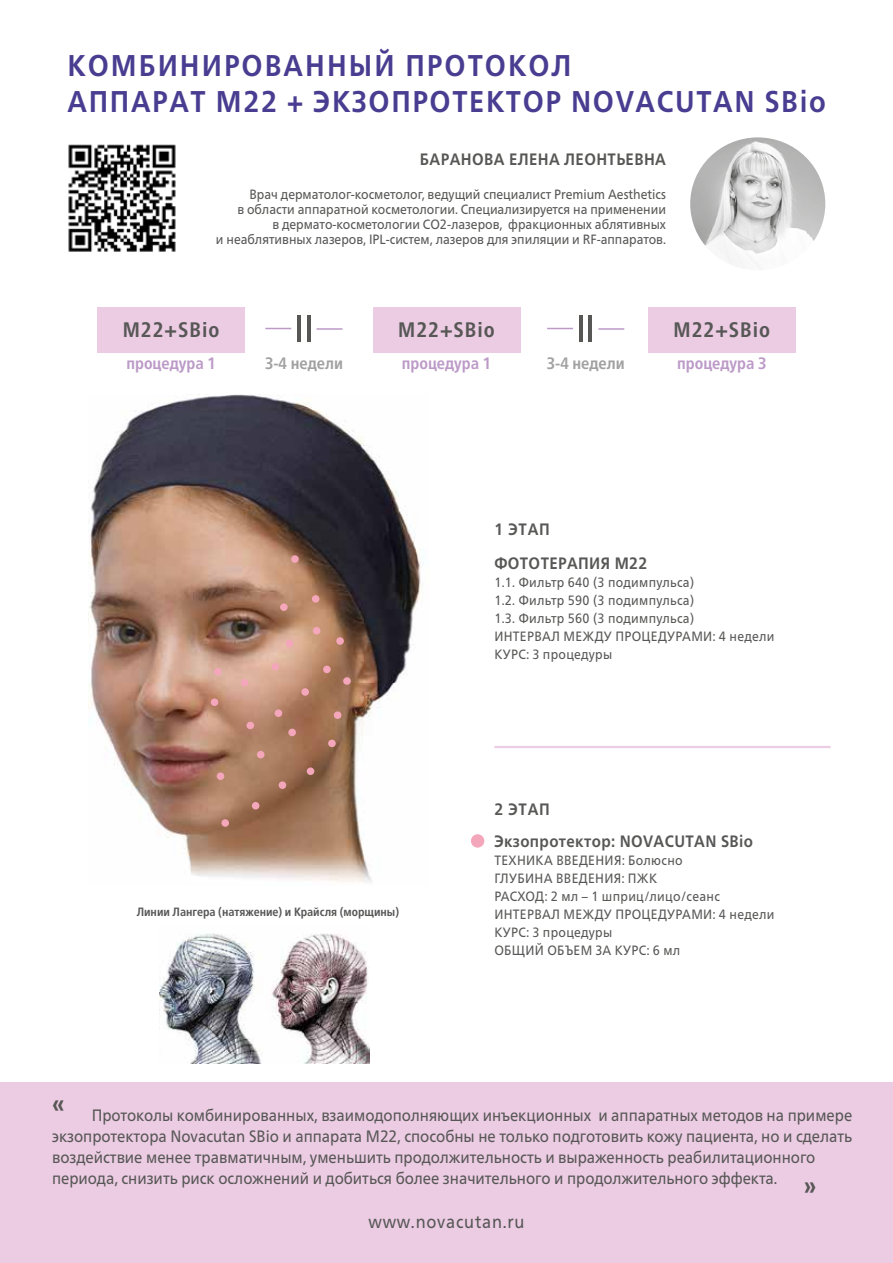
<style>
.page{position:relative;width:893px;height:1263px;background:#fff}
.page>*{position:absolute;margin:0;border:0;box-sizing:border-box;transform-origin:0 0}
.t1{font:700 30px/36px "Frutiger Neue LTW1 G";letter-spacing:.06em;color:#493d91;scale:.9 1}
.t2{font:700 condensed 21px "Frutiger Neue LTW1 G";letter-spacing:.05em;color:#575756}
.t3{font:18px "Frutiger Neue LTW1 G";letter-spacing:.05em;color:#575756;scale:.9 1}
.t4{font:16.5px/21px "Frutiger Neue LTW1 G";color:#575756;scale:.9 1}
.t5{font:700 16.5px/33.3px "Frutiger Neue LTW1 G";letter-spacing:.025em;color:#575756;scale:.9 1}
.t6{font:700 condensed 16.5px "Frutiger Neue LTW1 G";color:#bc9ac8}
.t7{font:700 condensed 16.5px "Frutiger Neue LTW1 G";color:#a1a1a1}
.t8{font:13.5px/18px "Frutiger Neue LTW1 G";letter-spacing:.025em;color:#575756;scale:.9 1}
.t9{font:13.5px/15px "Frutiger Neue LTW1 G";color:#575756;text-align:right;scale:.9 1}
.t10{font:700 condensed 12px "Frutiger Neue LTW1 G";color:#575756}
.s1{font-weight:700;font-size:25.5px}
</style>
<div class="page">
<div style="left:0;top:1083px;width:893px;height:180px;background:#eccce3"></div>
<img style="left:690px;top:137px;width:135px;height:133px">
<img style="left:88px;top:394px;width:333px;height:488px">
<div style="left:291px;top:555px;width:8px;height:8px;background:#f4a6ba;border-radius:50%"></div>
<div style="left:312px;top:595px;width:7px;height:8px;background:#f4a6ba;border-radius:50%"></div>
<div style="left:280px;top:603px;width:8px;height:8px;background:#f4a6ba;border-radius:50%"></div>
<div style="left:313px;top:627px;width:7px;height:7px;background:#f4a6ba;border-radius:50%"></div>
<div style="left:336px;top:637px;width:8px;height:8px;background:#f4a6ba;border-radius:50%"></div>
<div style="left:286px;top:640px;width:7px;height:7px;background:#f4a6ba;border-radius:50%"></div>
<div style="left:272px;top:663px;width:7px;height:7px;background:#f4a6ba;border-radius:50%"></div>
<div style="left:214px;top:668px;width:8px;height:7px;background:#f4a6ba;border-radius:50%"></div>
<div style="left:241px;top:679px;width:7px;height:7px;background:#f4a6ba;border-radius:50%"></div>
<div style="left:211px;top:698px;width:7px;height:8px;background:#f4a6ba;border-radius:50%"></div>
<div style="left:323px;top:666px;width:8px;height:7px;background:#f4a6ba;border-radius:50%"></div>
<div style="left:343px;top:677px;width:8px;height:8px;background:#f4a6ba;border-radius:50%"></div>
<div style="left:301px;top:688px;width:8px;height:8px;background:#f4a6ba;border-radius:50%"></div>
<div style="left:334px;top:711px;width:7px;height:8px;background:#f4a6ba;border-radius:50%"></div>
<div style="left:275px;top:709px;width:7px;height:8px;background:#f4a6ba;border-radius:50%"></div>
<div style="left:246px;top:722px;width:8px;height:7px;background:#f4a6ba;border-radius:50%"></div>
<div style="left:288px;top:729px;width:8px;height:7px;background:#f4a6ba;border-radius:50%"></div>
<div style="left:328px;top:740px;width:8px;height:7px;background:#f4a6ba;border-radius:50%"></div>
<div style="left:307px;top:767px;width:7px;height:8px;background:#f4a6ba;border-radius:50%"></div>
<div style="left:279px;top:781px;width:7px;height:8px;background:#f4a6ba;border-radius:50%"></div>
<div style="left:252px;top:802px;width:7px;height:7px;background:#f4a6ba;border-radius:50%"></div>
<div style="left:257px;top:751px;width:7px;height:7px;background:#f4a6ba;border-radius:50%"></div>
<div style="left:217px;top:772px;width:7px;height:8px;background:#f4a6ba;border-radius:50%"></div>
<div style="left:221px;top:819px;width:8px;height:8px;background:#f4a6ba;border-radius:50%"></div>
<div style="left:471px;top:834px;width:13px;height:14px;background:#f4a6ba;border-radius:50%"></div>
<img style="left:159px;top:933px;width:210px;height:130px">
<img style="left:68px;top:144px;width:108px;height:108px">
<svg style="left:265px;top:328px;width:26px;height:1px"></svg>
<hr style="left:317px;top:328px;width:26px;height:2px;background:#bc9ac8">
<svg style="left:547px;top:328px;width:26px;height:1px"></svg>
<hr style="left:598px;top:328px;width:26px;height:2px;background:#bc9ac8">
<div style="left:97px;top:307px;width:148px;height:46px;background:#eccce3"></div>
<hr style="left:297px;top:315px;width:4px;height:27px;background:#575756">
<hr style="left:307px;top:315px;width:3px;height:27px;background:#575756">
<div style="left:373px;top:307px;width:147px;height:46px;background:#eccce3"></div>
<hr style="left:579px;top:315px;width:4px;height:27px;background:#575756">
<hr style="left:588px;top:315px;width:4px;height:27px;background:#575756">
<div style="left:648px;top:307px;width:148px;height:46px;background:#eccce3"></div>
<hr style="left:494px;top:746px;width:337px;height:2px;background:#eccce3">
<h1 class="t1" style="left:68px;top:47px;width:844px">КОМБИНИРОВАННЫЙ ПРОТОКОЛ<br>АППАРАТ М22 + ЭКЗОПРОТЕКТОР NOVACUTAN SBio</h1>
<p class="t5" style="left:420px;top:142px;width:275px">БАРАНОВА ЕЛЕНА ЛЕОНТЬЕВНА</p>
<p class="t9" style="left:216px;top:187px;width:502px">Врач дерматолог-косметолог, ведущий специалист Premium Aesthetics<br>в области аппаратной косметологии. Специализируется на применении<br>в дермато-косметологии СО2-лазеров, фракционных аблятивных<br>и неаблятивных лазеров, IPL-систем, лазеров для эпиляции и RF-аппаратов.</p>
<p class="t2" style="left:123px;top:317px;width:98px">M22+SBio</p>
<p class="t6" style="left:126px;top:354px;width:91px">процедура 1</p>
<p class="t7" style="left:265px;top:354px;width:79px">3-4 недели</p>
<p class="t2" style="left:398px;top:317px;width:98px">M22+SBio</p>
<p class="t6" style="left:402px;top:354px;width:91px">процедура 1</p>
<p class="t7" style="left:547px;top:354px;width:79px">3-4 недели</p>
<p class="t2" style="left:673px;top:317px;width:98px">M22+SBio</p>
<p class="t6" style="left:677px;top:354px;width:91px">процедура 3</p>
<p class="t10" style="left:137px;top:905px;width:264px">Линии Лангера (натяжение) и Крайсля (морщины)</p>
<p class="t5" style="left:494px;top:513px;width:171px">1 ЭТАП<br>ФОТОТЕРАПИЯ М22</p>
<p class="t8" style="left:494px;top:573px;width:313px">1.1. Фильтр 640 (3 подимпульса)<br>1.2. Фильтр 590 (3 подимпульса)<br>1.3. Фильтр 560 (3 подимпульса)<br>ИНТЕРВАЛ МЕЖДУ ПРОЦЕДУРАМИ: 4 недели<br>КУРС: 3 процедуры</p>
<p class="t5" style="left:494px;top:794px;width:289px;line-height:31.5px">2 ЭТАП<br>Экзопротектор: NOVACUTAN SBio</p>
<p class="t8" style="left:494px;top:851px;width:313px">ТЕХНИКА ВВЕДЕНИЯ: Болюсно<br>ГЛУБИНА ВВЕДЕНИЯ: ПЖК<br>РАСХОД: 2 мл – 1 шприц/лицо/сеанс<br>ИНТЕРВАЛ МЕЖДУ ПРОЦЕДУРАМИ: 4 недели<br>КУРС: 3 процедуры<br>ОБЩИЙ ОБЪЕМ ЗА КУРС: 6 мл</p>
<p class="t4" style="left:52px;top:1104px;width:890px"><sup>«</sup> Протоколы комбинированных, взаимодополняющих инъекционных и аппаратных методов на примере экзопротектора Novacutan SBio и аппарата M22, способны не только подготовить кожу пациента, но и сделать воздействие менее травматичным, уменьшить продолжительность и выраженность реабилитационного периода, снизить риск осложнений и добиться более значительного и продолжительного эффекта. <span class="s1">»</span></p>
<p class="t3" style="left:368px;top:1211px;width:175px">www.novacutan.ru</p>
</div>
